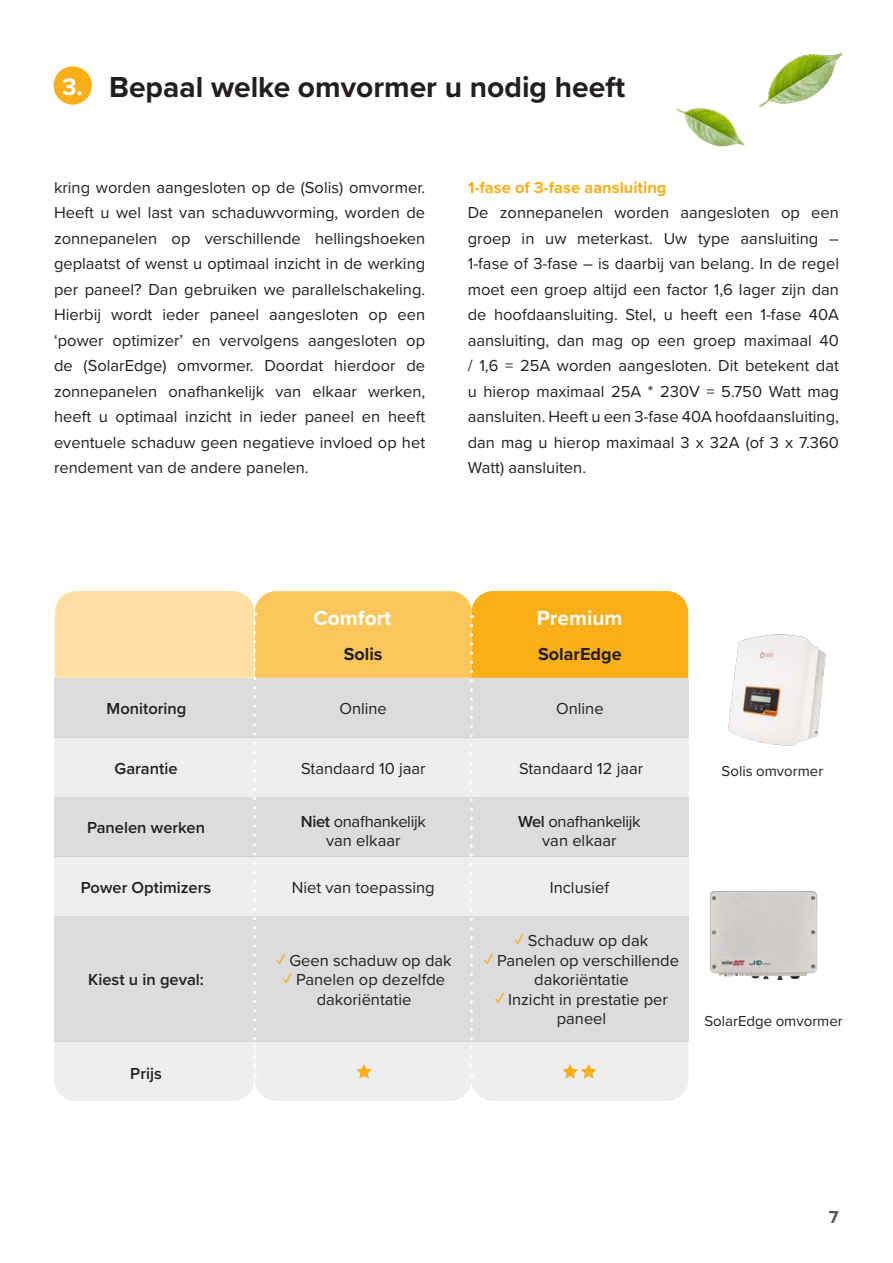
<style>
.page{position:relative;width:893px;height:1263px;background:#fff}
.page>*{position:absolute;margin:0;border:0;box-sizing:border-box;transform-origin:0 0}
.Koppen{font:700 30px "Proxima Nova";color:#231f20}
.t1{font:700 24.75px "Proxima Nova";color:#fff}
.t2{font:700 21px "Proxima Nova";color:#fff}
.t3{font:700 18px "Proxima Nova";color:#231f20}
.t4{font:700 18px "Proxima Nova";color:#57585a}
.t5{font:16.5px/25.5px "Proxima Nova";color:#231f20;text-align:center}
.t6{font:600 16.5px "Proxima Nova";color:#231f20}
.t7{font:16.5px "Proxima Nova";letter-spacing:-.02em;color:#231f20}
.t8{font:700 16.5px "Proxima Nova";color:#faaf18}
.t9{font:15px "Proxima Nova";color:#231f20}
.s1{font-weight:600}
.s2{font-weight:700;color:#faaf18}
</style>
<div class="page">
<div style="left:54px;top:66px;width:38px;height:39px;background:#faaf18;border-radius:50%"></div>
<img style="left:676px;top:53px;width:167px;height:94px">
<img style="left:728px;top:634px;width:98px;height:112px">
<img style="left:709px;top:891px;width:109px;height:89px">
<svg style="left:54px;top:591px;width:634px;height:510px;background:#e7decd"></svg>
<p class="t1" style="left:62px;top:69px;width:22px">3.</p>
<p class="Koppen" style="left:109px;top:65px;width:518px">Bepaal welke omvormer u nodig heeft</p>
<p class="t5" style="left:54px;top:174px;width:373px;text-align:justify">kring worden aangesloten op de (Solis) omvormer.<br>Heeft u wel last van schaduwvorming, worden de zonnepanelen op verschillende hellingshoeken geplaatst of wenst u optimaal inzicht in de werking per paneel? Dan gebruiken we parallelschakeling.<br>Hierbij wordt ieder paneel aangesloten op een ‘power optimizer’ en vervolgens aangesloten op de (SolarEdge) omvormer. Doordat hierdoor de zonnepanelen onafhankelijk van elkaar werken, heeft u optimaal inzicht in ieder paneel en heeft eventuele schaduw geen negatieve invloed op het rendement van de andere panelen.</p>
<p class="t8" style="left:468px;top:175px;width:200px">1-fase of 3-fase aansluiting</p>
<p class="t5" style="left:468px;top:199px;width:373px;text-align:justify">De zonnepanelen worden aangesloten op een groep in uw meterkast. Uw type aansluiting – 1-fase of 3-fase – is daarbij van belang. In de regel moet een groep altijd een factor 1,6 lager zijn dan de hoofdaansluiting. Stel, u heeft een 1-fase 40A aansluiting, dan mag op een groep maximaal 40 / 1,6 = 25A worden aangesloten. Dit betekent dat u hierop maximaal 25A * 230V = 5.750 Watt mag aansluiten. Heeft u een 3-fase 40A hoofdaansluiting, dan mag u hierop maximaal 3 x 32A (of 3 x 7.360<br>Watt) aansluiten.</p>
<p class="t2" style="left:313px;top:603px;width:79px">Comfort</p>
<p class="t2" style="left:537px;top:603px;width:87px">Premium</p>
<p class="t3" style="left:344px;top:640px;width:40px">Solis</p>
<p class="t3" style="left:538px;top:640px;width:85px">SolarEdge</p>
<p class="t6" style="left:107px;top:696px;width:81px">Monitoring</p>
<p class="t5" style="left:339px;top:695px;width:49px">Online</p>
<p class="t5" style="left:556px;top:695px;width:49px">Online</p>
<p class="t6" style="left:115px;top:756px;width:65px">Garantie</p>
<p class="t5" style="left:301px;top:755px;width:126px">Standaard 10 jaar</p>
<p class="t6" style="left:87px;top:815px;width:120px">Panelen werken</p>
<p class="t7" style="left:301px;top:809px;width:127px"><span class="s1">Niet</span> onafhankelijk</p>
<p class="t5" style="left:326px;top:827px;width:76px">van elkaar</p>
<p class="t5" style="left:519px;top:755px;width:126px">Standaard 12 jaar</p>
<p class="t7" style="left:518px;top:809px;width:124px"><span class="s1">Wel</span> onafhankelijk</p>
<p class="t5" style="left:542px;top:827px;width:76px">van elkaar</p>
<p class="t6" style="left:81px;top:875px;width:132px">Power Optimizers</p>
<p class="t6" style="left:88px;top:967px;width:117px">Kiest u in geval:</p>
<p class="t6" style="left:130px;top:1061px;width:33px">Prijs</p>
<p class="t5" style="left:292px;top:874px;width:144px">Niet van toepassing</p>
<p class="t5" style="left:550px;top:874px;width:61px">Inclusief</p>
<p class="t5" style="left:277px;top:947px;width:177px"><span class="s2">✓</span> Geen schaduw op dak</p>
<p class="t5" style="left:283px;top:969px;width:163px;line-height:19.5px"><span class="s2">✓</span> Panelen op dezelfde dakoriëntatie</p>
<p class="t5" style="left:515px;top:927px;width:135px"><span class="s2">✓</span> Schaduw op dak</p>
<p class="t5" style="left:484px;top:950px;width:196px;line-height:19.5px"><span class="s2">✓</span> Panelen op verschillende dakoriëntatie</p>
<p class="t5" style="left:495px;top:989px;width:174px;line-height:19.5px"><span class="s2">✓</span> Inzicht in prestatie per paneel</p>
<p class="t9" style="left:722px;top:760px;width:103px">Solis omvormer</p>
<p class="t9" style="left:704px;top:1010px;width:140px">SolarEdge omvormer</p>
<p class="t4" style="left:829px;top:1204px;width:11px">7</p>
</div>
